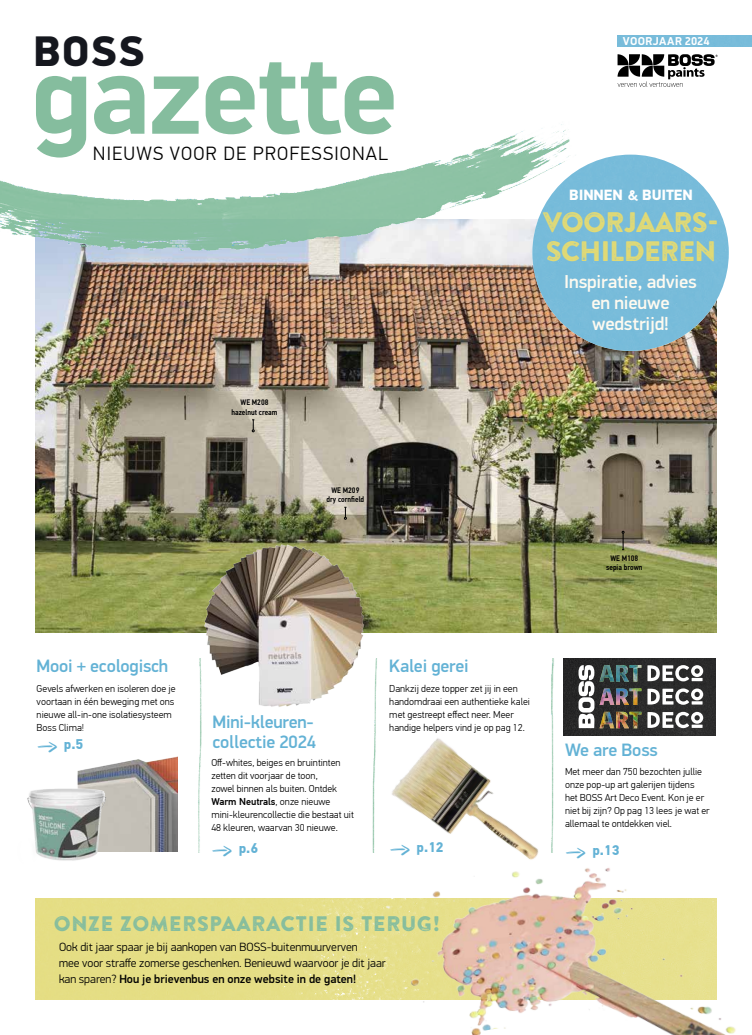
<style>
.page{position:relative;width:752px;height:1035px;background:#fff}
.page>*{position:absolute;margin:0;border:0;box-sizing:border-box;transform-origin:0 0}
.t1{font:700 115.5px "PFDIN Display Pro";letter-spacing:-.02em;color:#85bd9e}
.t2{font:900 43px "PFDIN Display Pro";color:#15171e}
.t3{font:28.1px/28.1px "Brandon Printed Two";letter-spacing:-.05em;color:#e2da74}
.t4{font:21px "Brandon Printed Two";color:#85bd9e}
.t5{font:300 19px "PF Din Text Pro";letter-spacing:.06em;color:#000}
.t6{font:500 18.8px/21.1px "PFDIN Display Pro";letter-spacing:-.01em;color:#fefaf0;text-align:center}
.t7{font:500 18px/20px "PFDIN Display Pro";letter-spacing:-.01em;color:#63b2d5}
.t8{font:900 15px "PFDIN Display Pro";letter-spacing:-.01em;color:#fff}
.t9{font:700 14px "PF Din Text Pro";color:#63b2d5}
.t10{font:300 12px/16px "PFDIN Display Pro";color:#000}
.t11{font:700 11.5px "PFDIN Display Pro";letter-spacing:.02em;color:#fff}
.t12{font:300 10px/13px "PF Din Text Pro";color:#000}
.t13{font:500 8px/9.6px "PF Din Text Cond Pro";color:#000;text-align:center}
.s1{font-weight:500}
.s2{font-family:"Smoothy";font-weight:400;font-size:24.6px}
</style>
<div class="page">
<img style="left:35px;top:267px;width:680px;height:365px">
<svg style="left:617px;top:54px;width:100px;height:33px"></svg>
<div style="left:532px;top:155px;width:196px;height:196px;background:#77bcda;border-radius:98px"></div>
<img style="left:198px;top:658px;width:356px;height:194px">
<svg style="left:252px;top:419px;width:2px;height:13px"></svg>
<div style="left:35px;top:898px;width:307px;height:101px;background:#e5de85"></div>
<img style="left:0;top:124px;width:576px;height:143px">
<img style="left:355px;top:704px;width:221px;height:156px">
<img style="left:153px;top:537px;width:262px;height:177px">
<img style="left:563px;top:658px;width:151px;height:77px">
<svg style="left:621px;top:531px;width:3px;height:19px"></svg>
<img style="left:342px;top:868px;width:394px;height:167px">
<svg style="left:344px;top:507px;width:2px;height:12px"></svg>
<svg style="left:647px;top:665px;width:55px;height:16px"></svg>
<svg style="left:647px;top:712px;width:55px;height:16px"></svg>
<svg style="left:647px;top:688px;width:55px;height:17px"></svg>
<img style="left:578px;top:665px;width:63px;height:63px">
<img style="left:599px;top:712px;width:42px;height:16px">
<img style="left:77px;top:756px;width:101px;height:96px">
<img style="left:27px;top:779px;width:94px;height:82px">
<h2 class="t2" style="left:33px;top:25px;width:113px">BOSS</h2>
<h1 class="t1" style="left:31px;top:24px;width:368px">gazette</h1>
<h3 class="t5" style="left:93px;top:143px;width:297px">NIEUWS VOOR DE PROFESSIONAL</h3>
<p class="t13" style="left:231px;top:398px;width:48px">WE M208 hazelnut cream</p>
<p class="t13" style="left:326px;top:485px;width:39px">WE M209 dry cornfield</p>
<p class="t11" style="left:622px;top:34px;width:88px">VOORJAAR 2024</p>
<h3 class="t8" style="left:569px;top:185px;width:125px">BINNEN &amp; BUITEN</h3>
<h3 class="t3" style="left:542px;top:208px;width:178px">VOORJAARS-<br>SCHILDEREN</h3>
<h3 class="t6" style="left:564px;top:271px;width:134px">Inspiratie, advies en nieuwe wedstrijd!</h3>
<p class="t13" style="left:605px;top:553px;width:38px">WE M108 sepia brown</p>
<h3 class="t7" style="left:36px;top:656px;width:133px">Mooi + ecologisch</h3>
<h3 class="t7" style="left:389px;top:656px;width:81px">Kalei gerei</h3>
<p class="t12" style="left:389px;top:682px;width:142px">Dankzij deze topper zet jij in een handomdraai een authentieke kalei met gestreept effect neer. Meer handige helpers vind je op pag 12.</p>
<p class="t12" style="left:37px;top:682px;width:140px">Gevels afwerken en isoleren doe je voortaan in één beweging met ons nieuwe all-in-one isolatiesysteem<br>Boss Clima!</p>
<h3 class="t7" style="left:212px;top:711px;width:105px">Mini-kleuren&shy;collectie 2024</h3>
<p class="t12" style="left:211px;top:756px;width:144px">Off-whites, beiges en bruintinten zetten dit voorjaar de toon,<br>zowel binnen als buiten. Ontdek<br><span class="s1">Warm Neutrals</span>, onze nieuwe mini-kleurencollectie die bestaat uit<br>48 kleuren, waarvan 30 nieuwe.</p>
<h3 class="t9" style="left:212px;top:839px;width:47px"><sup>_</sup><span class="s2">&gt;</span> p.6</h3>
<h3 class="t9" style="left:38px;top:736px;width:47px"><sup>_</sup><span class="s2">&gt;</span> p.5</h3>
<h3 class="t9" style="left:390px;top:838px;width:55px"><sup>_</sup><span class="s2">&gt;</span> p.12</h3>
<h3 class="t4" style="left:53px;top:910px;width:388px">ONZE ZOMERSPAARACTIE IS TERUG!</h3>
<p class="t10" style="left:59px;top:939px;width:328px">Ook dit jaar spaar je bij aankopen van BOSS-buitenmuurverven<br>mee voor straffe zomerse geschenken. Benieuwd waarvoor je dit jaar kan sparen? <span class="s1">Hou je brievenbus en onze website in de gaten!</span></p>
<h3 class="t7" style="left:564px;top:740px;width:94px">We are Boss</h3>
<p class="t12" style="left:564px;top:765px;width:146px">Met meer dan 750 bezochten jullie onze pop-up art galerijen tijdens<br>het BOSS Art Deco Event. Kon je er niet bij zijn? Op pag 13 lees je wat er allemaal te ontdekken viel.</p>
<h3 class="t9" style="left:566px;top:841px;width:55px"><sup>_</sup><span class="s2">&gt;</span> p.13</h3>
</div>
